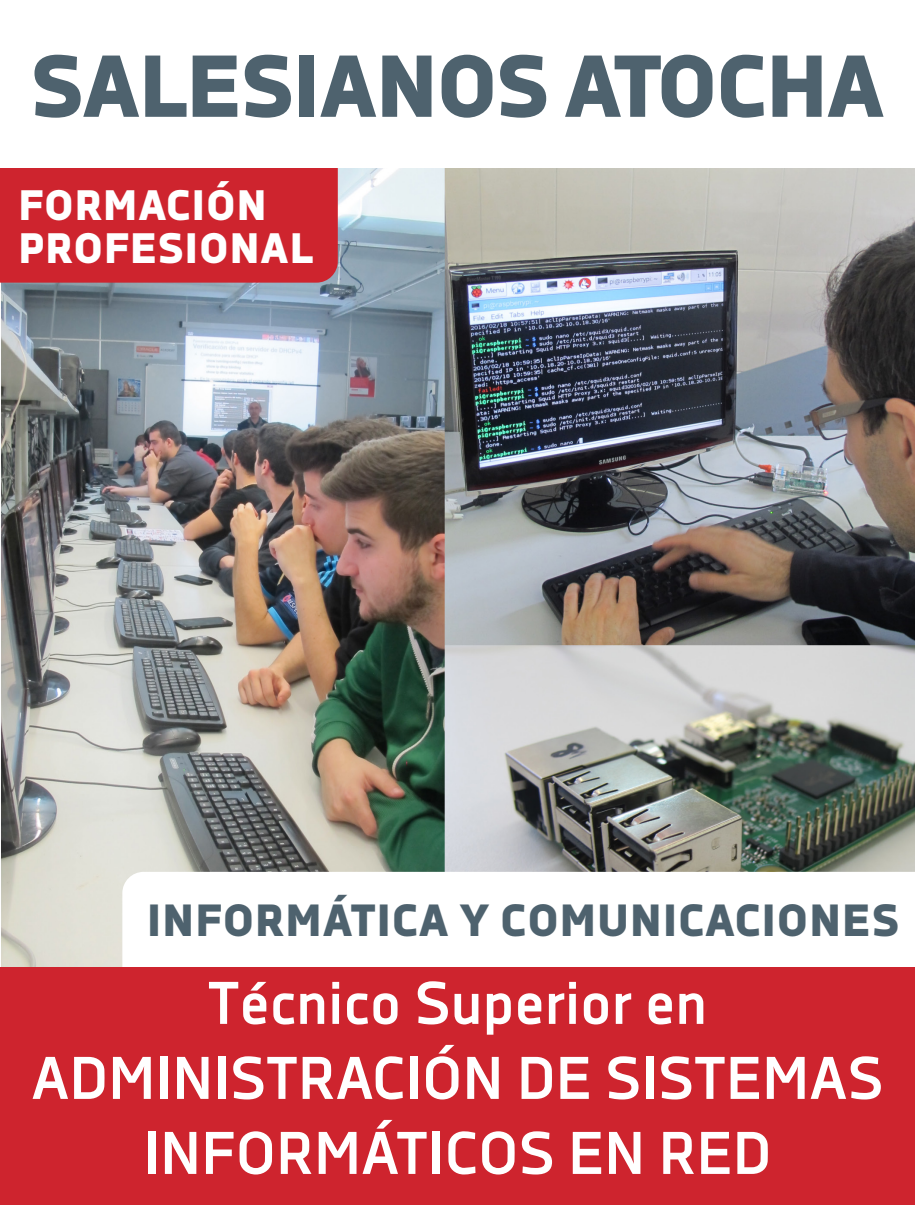
<style>
.page{position:relative;width:915px;height:1205px;background:#fff}
.page>*{position:absolute;margin:0;border:0;box-sizing:border-box;transform-origin:0 0}
.t1{font:800 87.5px "Decima Nova Pro";letter-spacing:-.035em;color:#4e626e}
.t2{font:700 60px/75px "Decima Nova Pro";color:#fff;text-align:center}
.t3{font:800 45px "Decima Nova Pro";color:#4e626e}
.t4{font:800 42.5px/42.5px "Decima Nova Pro";color:#fff}
</style>
<div class="page">
<img style="left:1px;top:168px;width:913px;height:799px">
<svg style="left:122px;top:872px;width:792px;height:95px"></svg>
<div style="left:0;top:967px;width:914px;height:238px;background:#ce242e"></div>
<div style="left:0;top:168px;width:338px;height:115px;background:#ce242e"></div>
<h1 class="t1" style="left:30px;top:36px;width:856px">SALESIANOS ATOCHA</h1>
<p class="t4" style="left:18px;top:186px;width:297px">FORMACIÓN<br>PROFESIONAL</p>
<p class="t3" style="left:146px;top:894px;width:754px">INFORMÁTICA Y COMUNICACIONES</p>
<p class="t2" style="left:31px;top:968px;width:853px">Técnico Superior en<br>ADMINISTRACIÓN DE SISTEMAS<br>INFORMÁTICOS EN RED</p>
</div>
